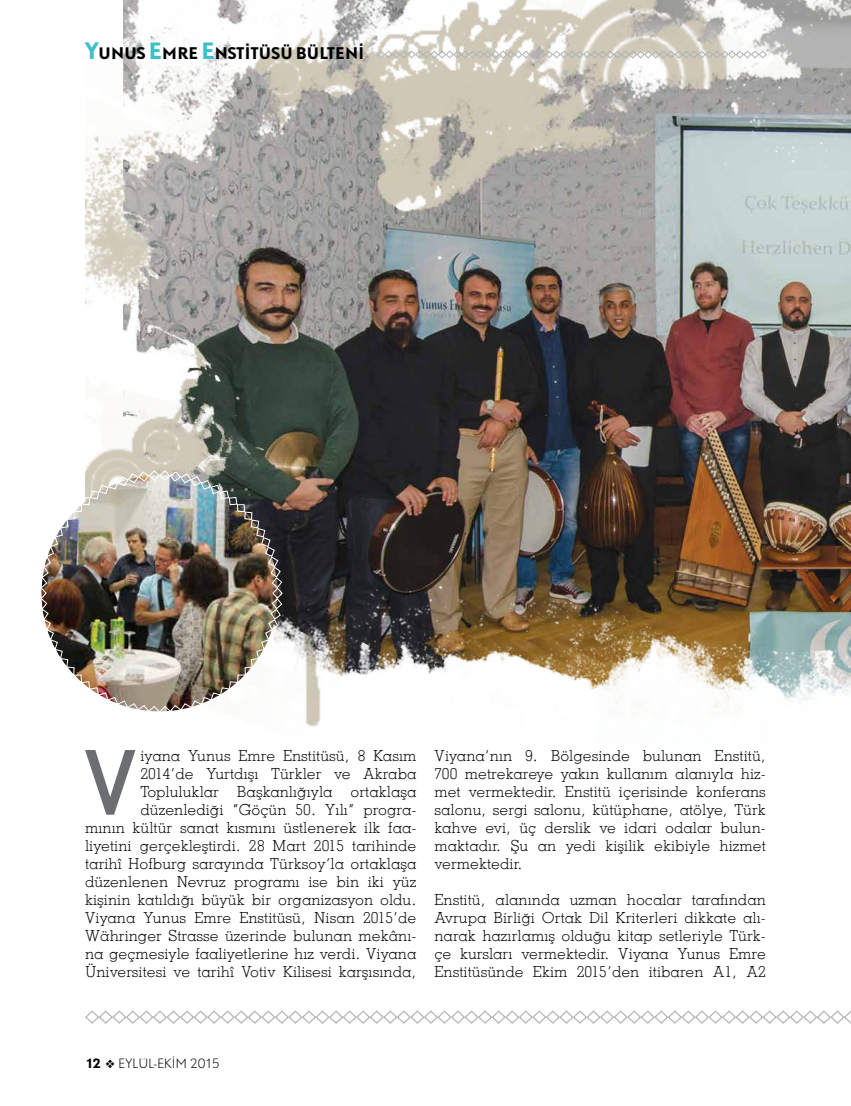
<style>
.page{position:relative;width:851px;height:1106px;background:#fff}
.page>*{position:absolute;margin:0;border:0;box-sizing:border-box;transform-origin:0 0}
.t1{font:500 90.9px "DIN Pro";color:#6d6e71}
.t2{font:15px/18px "Cg Nashville Lt";color:#000;text-align:justify}
.t3{font:700 15px "DTL Nobel T";letter-spacing:-.025em;color:#000}
.t4{font:300 12px "DTL Nobel T";letter-spacing:-.005em;color:#000}
.s1{font-size:21px;color:#3bc1ca}
.s2{font-weight:700}
</style>
<div class="page">
<img style="left:85px;top:0;width:765px;height:727px">
<img style="left:41px;top:475px;width:236px;height:236px;border-radius:118px">
<div style="left:237px;top:674px;width:8px;height:8px;border:1px solid #fff"></div>
<img style="left:244px;top:511px;width:39px;height:164px">
<div style="left:237px;top:504px;width:8px;height:8px;border:1px solid #fff"></div>
<img style="left:82px;top:469px;width:156px;height:37px">
<div style="left:74px;top:504px;width:8px;height:8px;border:1px solid #fff"></div>
<img style="left:41px;top:511px;width:34px;height:163px">
<div style="left:74px;top:674px;width:8px;height:8px;border:1px solid #fff"></div>
<img style="left:81px;top:680px;width:157px;height:37px">
<svg style="left:85px;top:1010px;width:765px;height:14px"></svg>
<svg style="left:376px;top:50px;width:391px;height:9px"></svg>
<p class="t3" style="left:85px;top:43px;width:281px"><span class="s1">Y</span>UNUS <span class="s1">E</span>MRE <span class="s1">E</span>NSTİTÜSÜ BÜLTENİ</p>
<p class="t2" style="left:85px;top:746px;width:333px;text-align:right">iyana Yunus Emre Enstitüsü, 8 Kasım 2014’de Yurtdışı Türkler ve Akraba Topluluklar Başkanlığıyla ortaklaşa düzenlediği “Göçün 50. Yılı” progra-<br>mının kültür sanat kısmını üstlenerek ilk faa&shy;liyetini gerçekleştirdi. 28 Mart 2015 tarihinde tarihî Hofburg sarayında Türksoy’la ortaklaşa düzenlenen Nevruz programı ise bin iki yüz kişinin katıldığı büyük bir organizasyon oldu.<br>Viyana Yunus Emre Enstitüsü, Nisan 2015’de Währinger Strasse üzerinde bulunan mekânı&shy;na geçmesiyle faaliyetlerine hız verdi. Viyana Üniversitesi ve tarihî Votiv Kilisesi karşısında,</p>
<p class="t2" style="left:434px;top:746px;width:333px">Viyana’nın 9. Bölgesinde bulunan Enstitü, 700 metrekareye yakın kullanım alanıyla hiz&shy;met vermektedir. Enstitü içerisinde konferans salonu, sergi salonu, kütüphane, atölye, Türk kahve evi, üç derslik ve idari odalar bulun&shy;maktadır. Şu an yedi kişilik ekibiyle hizmet vermektedir.</p>
<h1 class="t1" style="left:85px;top:720px;width:53px">V</h1>
<p class="t2" style="left:434px;top:890px;width:333px">Enstitü, alanında uzman hocalar tarafından Avrupa Birliği Ortak Dil Kriterleri dikkate alı&shy;narak hazırlamış olduğu kitap setleriyle Türk&shy;çe kursları vermektedir. Viyana Yunus Emre Enstitüsünde Ekim 2015’den itibaren A1, A2</p>
<p class="t4" style="left:85px;top:1055px;width:136px"><span class="s2">12</span> ❖ EYLÜL-EKİM 2015</p>
</div>
